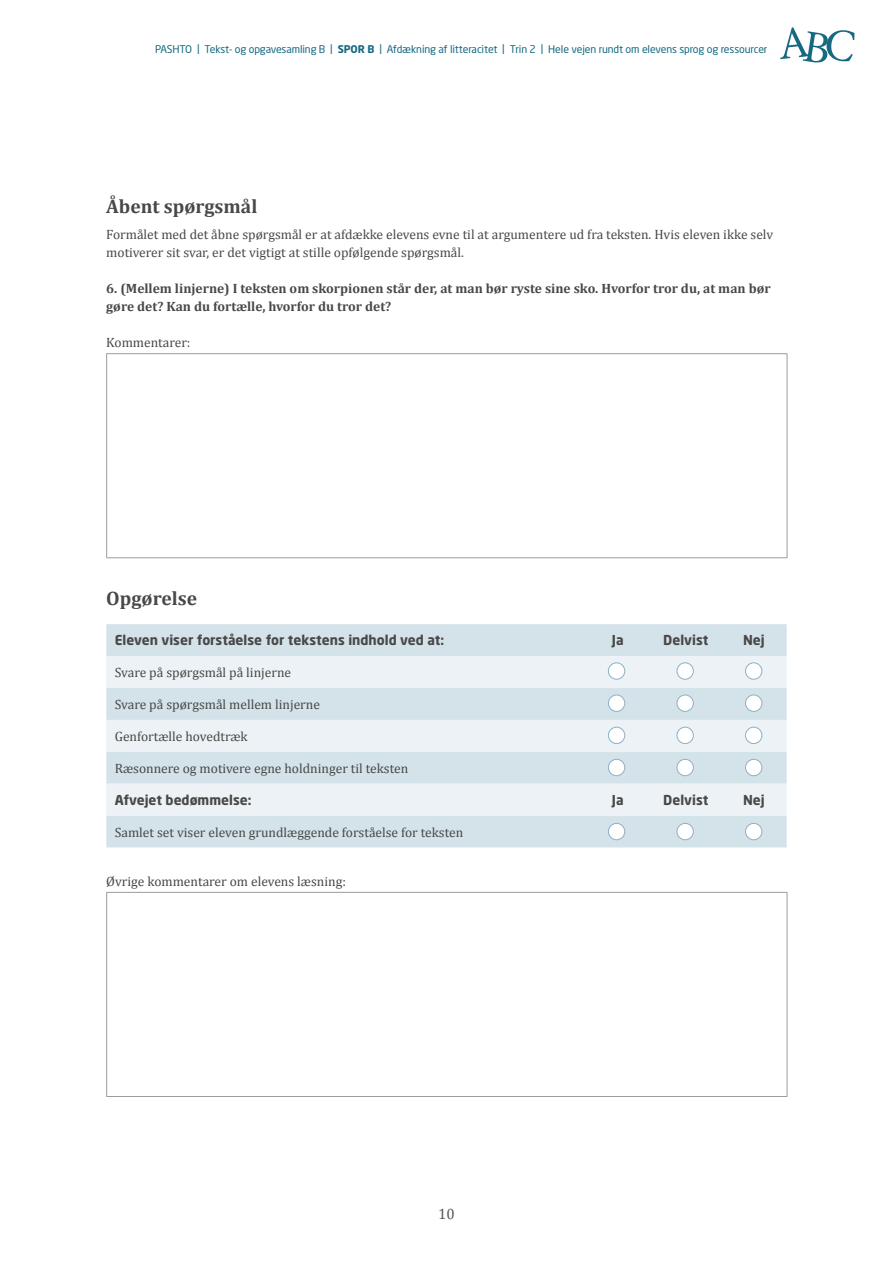
<style>
.page{position:relative;width:893px;height:1263px;background:#fff}
.page>*{position:absolute;margin:0;border:0;box-sizing:border-box;transform-origin:0 0}
.Mellemrubrik{font:700 19.5px "Cambria";color:#484847}
.t1{font:15px "Cambria";color:#565655}
.Børdtekst_-_Samtalea{font:13.5px/18px "Cambria";color:#484847}
.Børdtekst_-_Samtalea-2{font:700 13.5px/18px "Cambria";color:#484847}
.Boks__Overskrift{font:700 13.5px "Neo Sans Std";color:#484847}
.t2{font:10.5px "Neo Sans Std";letter-spacing:-.01em;color:#176982}
.s1{font-weight:700}
</style>
<div class="page">
<svg style="left:780px;top:27px;width:74px;height:36px"></svg>
<hr style="left:106px;top:353px;width:681px;height:1px;background:#9c9c9d">
<hr style="left:106px;top:354px;width:1px;height:203px;background:#9c9c9d">
<hr style="left:787px;top:354px;width:1px;height:203px;background:#9c9c9d">
<hr style="left:106px;top:557px;width:681px;height:1px;background:#9c9c9d">
<div style="left:106px;top:624px;width:681px;height:223px;background:#d4e2ea"></div>
<svg style="left:106px;top:656px;width:681px;height:159px;background:#e2ebf1"></svg>
<hr style="left:106px;top:892px;width:681px;height:1px;background:#9c9c9d">
<hr style="left:106px;top:893px;width:1px;height:203px;background:#9c9c9d">
<hr style="left:787px;top:893px;width:1px;height:203px;background:#9c9c9d">
<hr style="left:106px;top:1096px;width:681px;height:1px;background:#9c9c9d">
<div style="left:608px;top:663px;width:17px;height:16px;background:#fff;border-radius:50%"></div>
<div style="left:608px;top:662px;width:17px;height:18px;border:1px solid #8eb1c3;border-radius:50%"></div>
<div style="left:608px;top:695px;width:17px;height:16px;background:#fff;border-radius:50%"></div>
<div style="left:608px;top:695px;width:17px;height:17px;border:1px solid #8eb1c3;border-radius:50%"></div>
<div style="left:608px;top:727px;width:17px;height:16px;background:#fff;border-radius:50%"></div>
<div style="left:608px;top:727px;width:17px;height:17px;border:1px solid #8eb1c3;border-radius:50%"></div>
<div style="left:608px;top:759px;width:17px;height:17px;background:#fff;border-radius:50%"></div>
<div style="left:608px;top:759px;width:17px;height:17px;border:1px solid #8eb1c3;border-radius:50%"></div>
<div style="left:608px;top:823px;width:17px;height:17px;background:#fff;border-radius:50%"></div>
<div style="left:608px;top:823px;width:17px;height:17px;border:1px solid #8eb1c3;border-radius:50%"></div>
<div style="left:677px;top:663px;width:16px;height:16px;background:#fff;border-radius:50%"></div>
<div style="left:677px;top:662px;width:17px;height:18px;border:1px solid #8eb1c3;border-radius:50%"></div>
<div style="left:677px;top:695px;width:16px;height:16px;background:#fff;border-radius:50%"></div>
<div style="left:677px;top:695px;width:17px;height:17px;border:1px solid #8eb1c3;border-radius:50%"></div>
<div style="left:677px;top:727px;width:16px;height:16px;background:#fff;border-radius:50%"></div>
<div style="left:677px;top:727px;width:17px;height:17px;border:1px solid #8eb1c3;border-radius:50%"></div>
<div style="left:677px;top:759px;width:16px;height:17px;background:#fff;border-radius:50%"></div>
<div style="left:677px;top:759px;width:17px;height:17px;border:1px solid #8eb1c3;border-radius:50%"></div>
<div style="left:677px;top:823px;width:16px;height:17px;background:#fff;border-radius:50%"></div>
<div style="left:677px;top:823px;width:17px;height:17px;border:1px solid #8eb1c3;border-radius:50%"></div>
<div style="left:745px;top:663px;width:17px;height:16px;background:#fff;border-radius:50%"></div>
<div style="left:745px;top:662px;width:17px;height:18px;border:1px solid #8eb1c3;border-radius:50%"></div>
<div style="left:745px;top:695px;width:17px;height:16px;background:#fff;border-radius:50%"></div>
<div style="left:745px;top:695px;width:17px;height:17px;border:1px solid #8eb1c3;border-radius:50%"></div>
<div style="left:745px;top:727px;width:17px;height:16px;background:#fff;border-radius:50%"></div>
<div style="left:745px;top:727px;width:17px;height:17px;border:1px solid #8eb1c3;border-radius:50%"></div>
<div style="left:745px;top:759px;width:17px;height:17px;background:#fff;border-radius:50%"></div>
<div style="left:745px;top:759px;width:17px;height:17px;border:1px solid #8eb1c3;border-radius:50%"></div>
<div style="left:745px;top:823px;width:17px;height:17px;background:#fff;border-radius:50%"></div>
<div style="left:745px;top:823px;width:17px;height:17px;border:1px solid #8eb1c3;border-radius:50%"></div>
<p class="t2" style="left:155px;top:42px;width:614px">PASHTO | Tekst- og opgavesamling B | <span class="s1">SPOR B</span> | Afdækning af litteracitet | Trin 2 | Hele vejen rundt om elevens sprog og ressourcer</p>
<p class="Mellemrubrik" style="left:106px;top:192px;width:153px">Åbent spørgsmål</p>
<p class="Børdtekst_-_Samtalea" style="left:106px;top:226px;width:668px">Formålet med det åbne spørgsmål er at afdække elevens evne til at argumentere ud fra teksten. Hvis eleven ikke selv motiverer sit svar, er det vigtigt at stille opfølgende spørgsmål.</p>
<p class="Børdtekst_-_Samtalea-2" style="left:106px;top:279px;width:666px">6. (Mellem linjerne) I teksten om skorpionen står der, at man bør ryste sine sko. Hvorfor tror du, at man bør gøre det? Kan du fortælle, hvorfor du tror det?</p>
<p class="Børdtekst_-_Samtalea" style="left:106px;top:334px;width:86px">Kommentarer:</p>
<p class="Mellemrubrik" style="left:106px;top:585px;width:92px">Opgørelse</p>
<p class="Boks__Overskrift" style="left:115px;top:632px;width:331px">Eleven viser forståelse for tekstens indhold ved at:</p>
<p class="Boks__Overskrift" style="left:612px;top:632px;width:13px">Ja</p>
<p class="Boks__Overskrift" style="left:663px;top:632px;width:47px">Delvist</p>
<p class="Boks__Overskrift" style="left:743px;top:632px;width:23px">Nej</p>
<p class="Børdtekst_-_Samtalea" style="left:115px;top:664px;width:178px">Svare på spørgsmål på linjerne</p>
<p class="Børdtekst_-_Samtalea" style="left:115px;top:695px;width:207px">Svare på spørgsmål mellem linjerne</p>
<p class="Børdtekst_-_Samtalea" style="left:115px;top:727px;width:134px">Genfortælle hovedtræk</p>
<p class="Børdtekst_-_Samtalea" style="left:115px;top:759px;width:295px">Ræsonnere og motivere egne holdninger til teksten</p>
<p class="Boks__Overskrift" style="left:115px;top:791px;width:138px">Afvejet bedømmelse:</p>
<p class="Boks__Overskrift" style="left:612px;top:791px;width:13px">Ja</p>
<p class="Boks__Overskrift" style="left:663px;top:791px;width:47px">Delvist</p>
<p class="Boks__Overskrift" style="left:743px;top:791px;width:23px">Nej</p>
<p class="Børdtekst_-_Samtalea" style="left:115px;top:823px;width:350px">Samlet set viser eleven grundlæggende forståelse for teksten</p>
<p class="Børdtekst_-_Samtalea" style="left:106px;top:872px;width:241px">Øvrige kommentarer om elevens læsning:</p>
<p class="t1" style="left:438px;top:1205px;width:18px">10</p>
</div>
